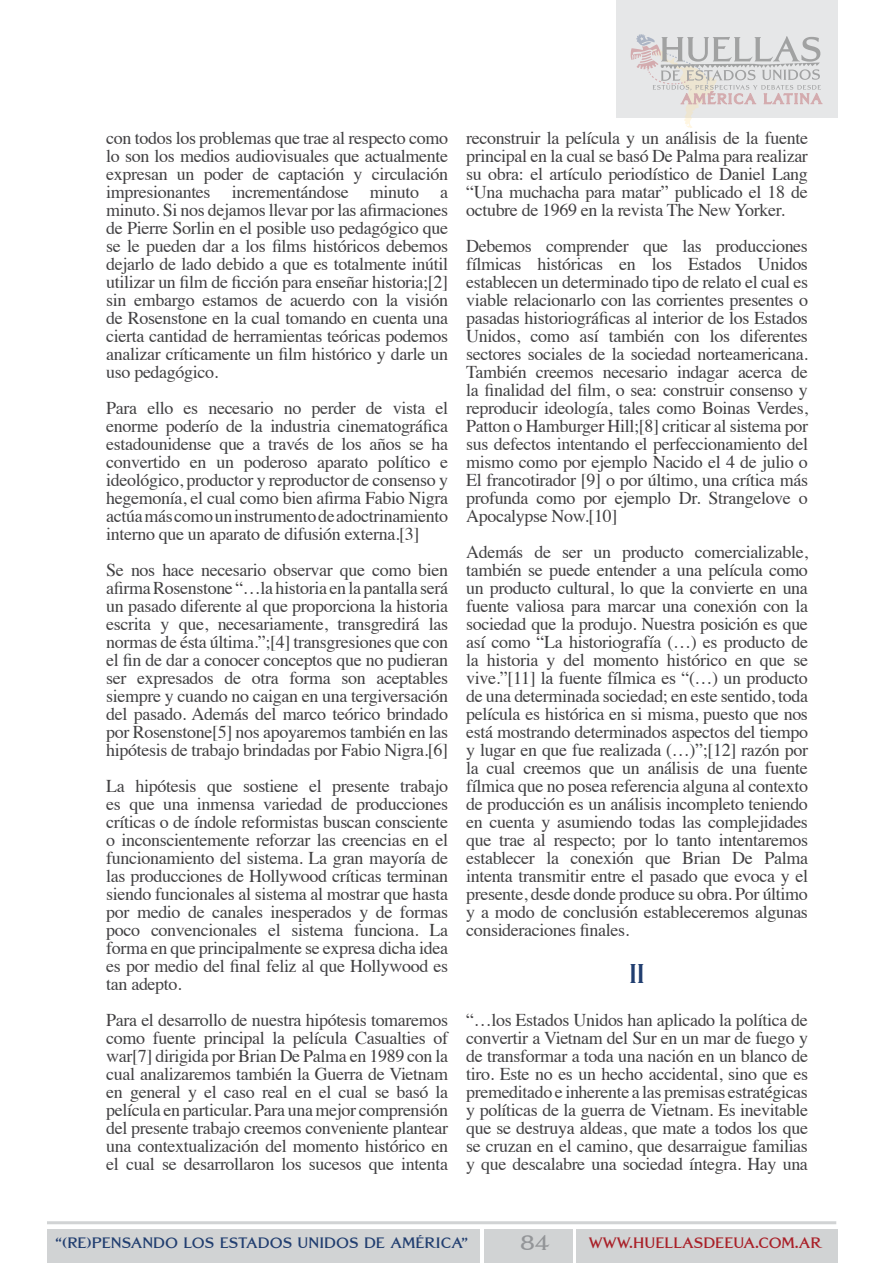
<style>
.page{position:relative;width:893px;height:1263px;background:#fff}
.page>*{position:absolute;margin:0;border:0;box-sizing:border-box;transform-origin:0 0}
.t1{font:700 27px "Grand Central";color:#213e70}
.t2{font:700 21px "Grand Central";color:#939598}
.t3{font:18px/18px "Times";letter-spacing:-.02em;color:#414042;text-align:justify}
.t4{font:700 15px "Grand Central";color:#213e70}
.t5{font:700 15px "Grand Central";color:#a91f27}
</style>
<div class="page">
<div style="left:576px;top:1229px;width:262px;height:33px;background:#d1d3d4"></div>
<div style="left:47px;top:1229px;width:432px;height:33px;background:#d1d3d4"></div>
<hr style="left:47px;top:1221px;width:789px;height:3px;background:#d1d3d4">
<div style="left:617px;top:0;width:221px;height:117px;background:#e6e7e8"></div>
<svg style="left:631px;top:34px;width:191px;height:94px"></svg>
<div style="left:484px;top:1229px;width:89px;height:33px;background:#d1d3d4"></div>
<p class="t3" style="left:106px;top:127px;width:343px">con todos los problemas que trae al respecto como lo son los medios audiovisuales que actualmente expresan un poder de captación y circulación impresionantes incrementándose minuto a minuto. Si nos dejamos llevar por las afirmaciones de Pierre Sorlin en el posible uso pedagógico que se le pueden dar a los films históricos debemos dejarlo de lado debido a que es totalmente inútil utilizar un film de ficción para enseñar historia;[2] sin embargo estamos de acuerdo con la visión de Rosenstone en la cual tomando en cuenta una cierta cantidad de herramientas teóricas podemos analizar críticamente un film histórico y darle un uso pedagógico.</p>
<p class="t3" style="left:106px;top:397px;width:343px">Para ello es necesario no perder de vista el enorme poderío de la industria cinematográfica estadounidense que a través de los años se ha convertido en un poderoso aparato político e ideológico, productor y reproductor de consenso y hegemonía, el cual como bien afirma Fabio Nigra actúa más como un instrumento de adoctrinamiento interno que un aparato de difusión externa.[3]</p>
<p class="t3" style="left:106px;top:559px;width:343px">Se nos hace necesario observar que como bien afirma Rosenstone “…la historia en la pantalla será un pasado diferente al que proporciona la historia escrita y que, necesariamente, transgredirá las normas de ésta última.”;[4] transgresiones que con el fin de dar a conocer conceptos que no pudieran ser expresados de otra forma son aceptables siempre y cuando no caigan en una tergiversación del pasado. Además del marco teórico brindado por Rosenstone[5] nos apoyaremos también en las hipótesis de trabajo brindadas por Fabio Nigra.[6]</p>
<p class="t3" style="left:106px;top:775px;width:343px">La hipótesis que sostiene el presente trabajo es que una inmensa variedad de producciones críticas o de índole reformistas buscan consciente o inconscientemente reforzar las creencias en el funcionamiento del sistema. La gran mayoría de las producciones de Hollywood críticas terminan siendo funcionales al sistema al mostrar que hasta por medio de canales inesperados y de formas poco convencionales el sistema funciona. La forma en que principalmente se expresa dicha idea es por medio del final feliz al que Hollywood es tan adepto.</p>
<p class="t3" style="left:106px;top:1009px;width:343px">Para el desarrollo de nuestra hipótesis tomaremos como fuente principal la película Casualties of war[7] dirigida por Brian De Palma en 1989 con la cual analizaremos también la Guerra de Vietnam en general y el caso real en el cual se basó la película en particular. Para una mejor comprensión del presente trabajo creemos conveniente plantear una contextualización del momento histórico en el cual se desarrollaron los sucesos que intenta</p>
<p class="t3" style="left:466px;top:127px;width:343px">reconstruir la película y un análisis de la fuente principal en la cual se basó De Palma para realizar su obra: el artículo periodístico de Daniel Lang “Una muchacha para matar” publicado el 18 de octubre de 1969 en la revista The New Yorker.</p>
<p class="t3" style="left:466px;top:235px;width:343px">Debemos comprender que las producciones fílmicas históricas en los Estados Unidos establecen un determinado tipo de relato el cual es viable relacionarlo con las corrientes presentes o pasadas historiográficas al interior de los Estados Unidos, como así también con los diferentes sectores sociales de la sociedad norteamericana.<br>También creemos necesario indagar acerca de la finalidad del film, o sea: construir consenso y reproducir ideología, tales como Boinas Verdes, Patton o Hamburger Hill;[8] criticar al sistema por sus defectos intentando el perfeccionamiento del mismo como por ejemplo Nacido el 4 de julio o El francotirador [9] o por último, una crítica más profunda como por ejemplo Dr. Strangelove o Apocalypse Now.[10]</p>
<p class="t3" style="left:466px;top:541px;width:343px">Además de ser un producto comercializable, también se puede entender a una película como un producto cultural, lo que la convierte en una fuente valiosa para marcar una conexión con la sociedad que la produjo. Nuestra posición es que así como “La historiografía (…) es producto de la historia y del momento histórico en que se vive.”[11] la fuente fílmica es “(…) un producto de una determinada sociedad; en este sentido, toda película es histórica en si misma, puesto que nos está mostrando determinados aspectos del tiempo y lugar en que fue realizada (…)”;[12] razón por la cual creemos que un análisis de una fuente fílmica que no posea referencia alguna al contexto de producción es un análisis incompleto teniendo en cuenta y asumiendo todas las complejidades que trae al respecto; por lo tanto intentaremos establecer la conexión que Brian De Palma intenta transmitir entre el pasado que evoca y el presente, desde donde produce su obra. Por último y a modo de conclusión estableceremos algunas consideraciones finales.</p>
<h1 class="t1" style="left:629px;top:958px;width:18px">II</h1>
<p class="t3" style="left:466px;top:1009px;width:343px">“…los Estados Unidos han aplicado la política de convertir a Vietnam del Sur en un mar de fuego y de transformar a toda una nación en un blanco de tiro. Este no es un hecho accidental, sino que es premeditado e inherente a las premisas estratégicas y políticas de la guerra de Vietnam. Es inevitable que se destruya aldeas, que mate a todos los que se cruzan en el camino, que desarraigue familias y que descalabre una sociedad íntegra. Hay una</p>
<p class="t4" style="left:55px;top:1234px;width:415px">“(RE)PENSANDO LOS ESTADOS UNIDOS DE AMÉRICA”</p>
<p class="t2" style="left:520px;top:1230px;width:31px">84</p>
<p class="t5" style="left:589px;top:1234px;width:234px">WWW.HUELLASDEEUA.COM.AR</p>
</div>
